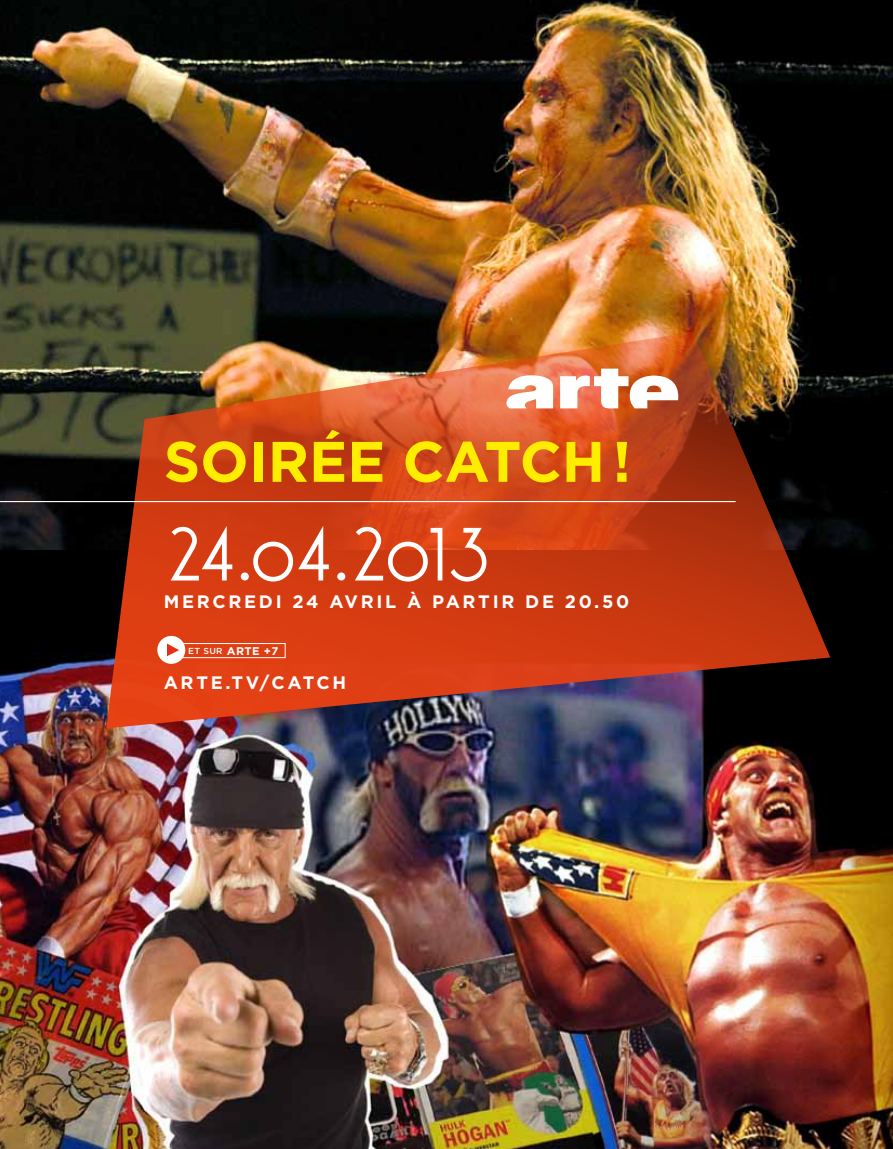
<style>
.page{position:relative;width:893px;height:1149px;background:#fff}
.page>*{position:absolute;margin:0;border:0;box-sizing:border-box;transform-origin:0 0}
.t1{font:72px "Oksana MOD";letter-spacing:-.03em;color:#fff}
.t2{font:700 57px "Gotham";color:#ffed00}
.t3{font:700 18px "Gotham";letter-spacing:.15em;color:#fff}
.t4{font:700 11.1px "Gotham";color:#fff}
.s1{font-weight:500;font-size:8.7px}
</style>
<div class="page">
<img style="left:0;top:0;width:893px;height:550px">
<img style="left:0;top:601px;width:893px;height:547px">
<img style="left:106px;top:332px;width:724px;height:396px">
<hr style="left:0;top:501px;width:736px;height:1px;background:#fff">
<svg style="left:506px;top:368px;width:177px;height:40px"></svg>
<div style="left:172px;top:643px;width:114px;height:15px;border:1px solid #fff"></div>
<div style="left:157px;top:635px;width:28px;height:28px;background:#fff;border-radius:50%"></div>
<svg style="left:167px;top:643px;width:12px;height:13px"></svg>
<h2 class="t2" style="left:164px;top:423px;width:279px">SOIRÉE CATCH</h2>
<h2 class="t2" style="left:613px;top:423px;width:20px">!</h2>
<h1 class="t1" style="left:164px;top:497px;width:328px">24.04.2013</h1>
<p class="t3" style="left:164px;top:589px;width:467px">MERCREDI 24 AVRIL À PARTIR DE 20.50</p>
<p class="t4" style="left:188px;top:643px;width:92px"><span class="s1">ET SUR</span> ARTE +7</p>
<p class="t3" style="left:164px;top:670px;width:184px">ARTE.TV/CATCH</p>
</div>
